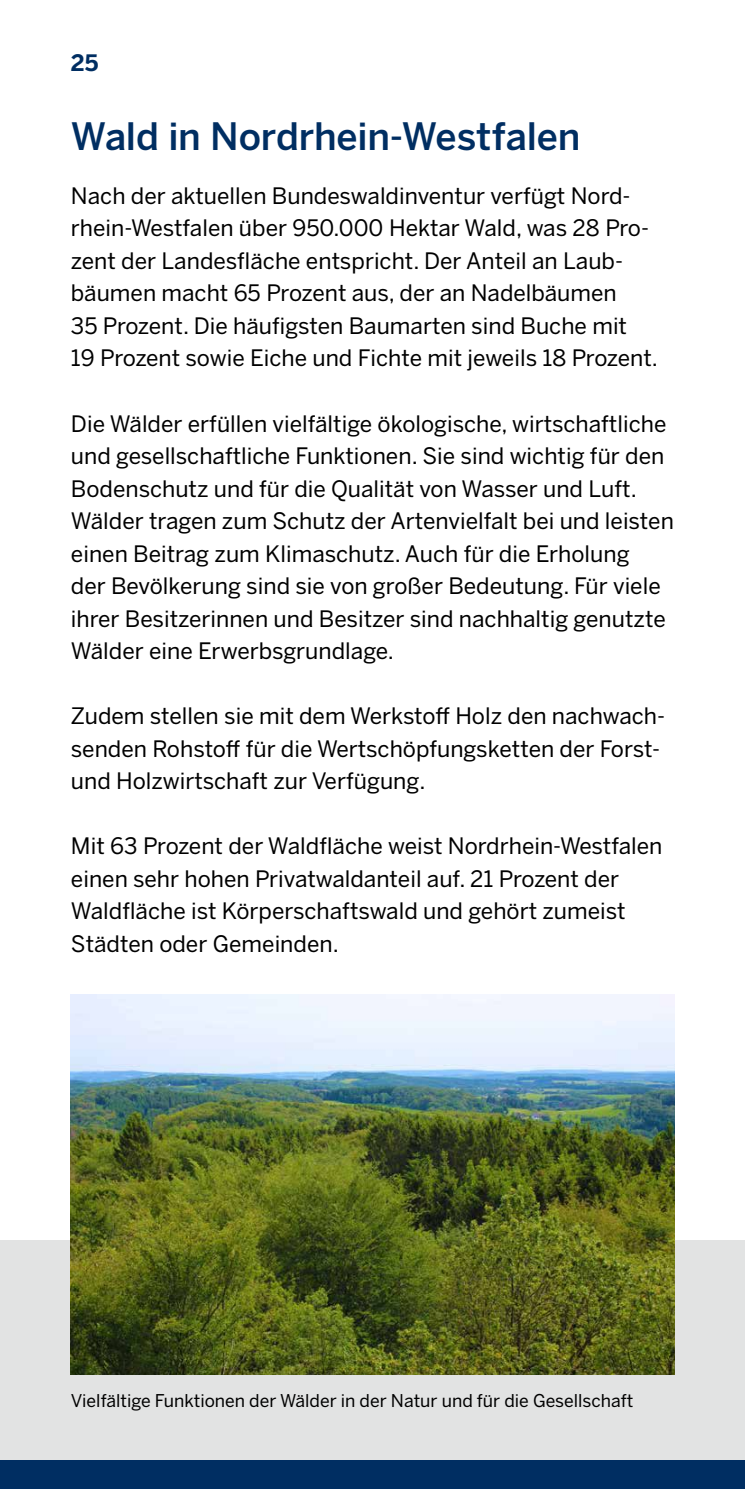
<style>
.page{position:relative;width:745px;height:1489px;background:#fff}
.page>*{position:absolute;margin:0;border:0;box-sizing:border-box;transform-origin:0 0}
.t1{font:500 37.5px "Benton Sans";letter-spacing:-.005em;color:#002e62}
.t2{font:22.5px/32.5px "Benton Sans";color:#000}
.t3{font:700 22.5px "Benton Sans";color:#002e62}
.t4{font:17.5px "Benton Sans";color:#000}
</style>
<div class="page">
<div style="left:0;top:1240px;width:744px;height:248px;background:#e2e3e3"></div>
<img style="left:71px;top:994px;width:602px;height:380px">
<div style="left:0;top:1460px;width:744px;height:28px;background:#002e62"></div>
<p class="t3" style="left:71px;top:49px;width:29px">25</p>
<h2 class="t1" style="left:71px;top:113px;width:510px">Wald in Nordrhein-Westfalen</h2>
<p class="t2" style="left:71px;top:179px;width:588px">Nach der aktuellen Bundeswaldinventur verfügt Nord&shy;rhein-Westfalen über 950.000 Hektar Wald, was 28 Pro&shy;zent der Landesfläche entspricht. Der Anteil an Laub&shy;bäumen macht 65 Prozent aus, der an Nadelbäumen<br>35 Prozent. Die häufigsten Baumarten sind Buche mit<br>19 Prozent sowie Eiche und Fichte mit jeweils 18 Prozent.</p>
<p class="t2" style="left:71px;top:407px;width:604px">Die Wälder erfüllen vielfältige ökologische, wirtschaftliche und gesellschaftliche Funktionen. Sie sind wichtig für den Bodenschutz und für die Qualität von Wasser und Luft.<br>Wälder tragen zum Schutz der Artenvielfalt bei und leisten einen Beitrag zum Klimaschutz. Auch für die Erholung<br>der Bevölkerung sind sie von großer Bedeutung. Für viele ihrer Besitzerinnen und Besitzer sind nachhaltig genutzte Wälder eine Erwerbsgrundlage.</p>
<p class="t2" style="left:71px;top:699px;width:595px">Zudem stellen sie mit dem Werkstoff Holz den nachwach&shy;senden Rohstoff für die Wertschöpfungsketten der Forst&shy;und Holzwirtschaft zur Verfügung.</p>
<p class="t2" style="left:71px;top:829px;width:592px">Mit 63 Prozent der Waldfläche weist Nordrhein-Westfalen einen sehr hohen Privatwaldanteil auf. 21 Prozent der Waldfläche ist Körperschaftswald und gehört zumeist Städten oder Gemeinden.</p>
<p class="t4" style="left:71px;top:1390px;width:563px">Vielfältige Funktionen der Wälder in der Natur und für die Gesellschaft</p>
</div>
